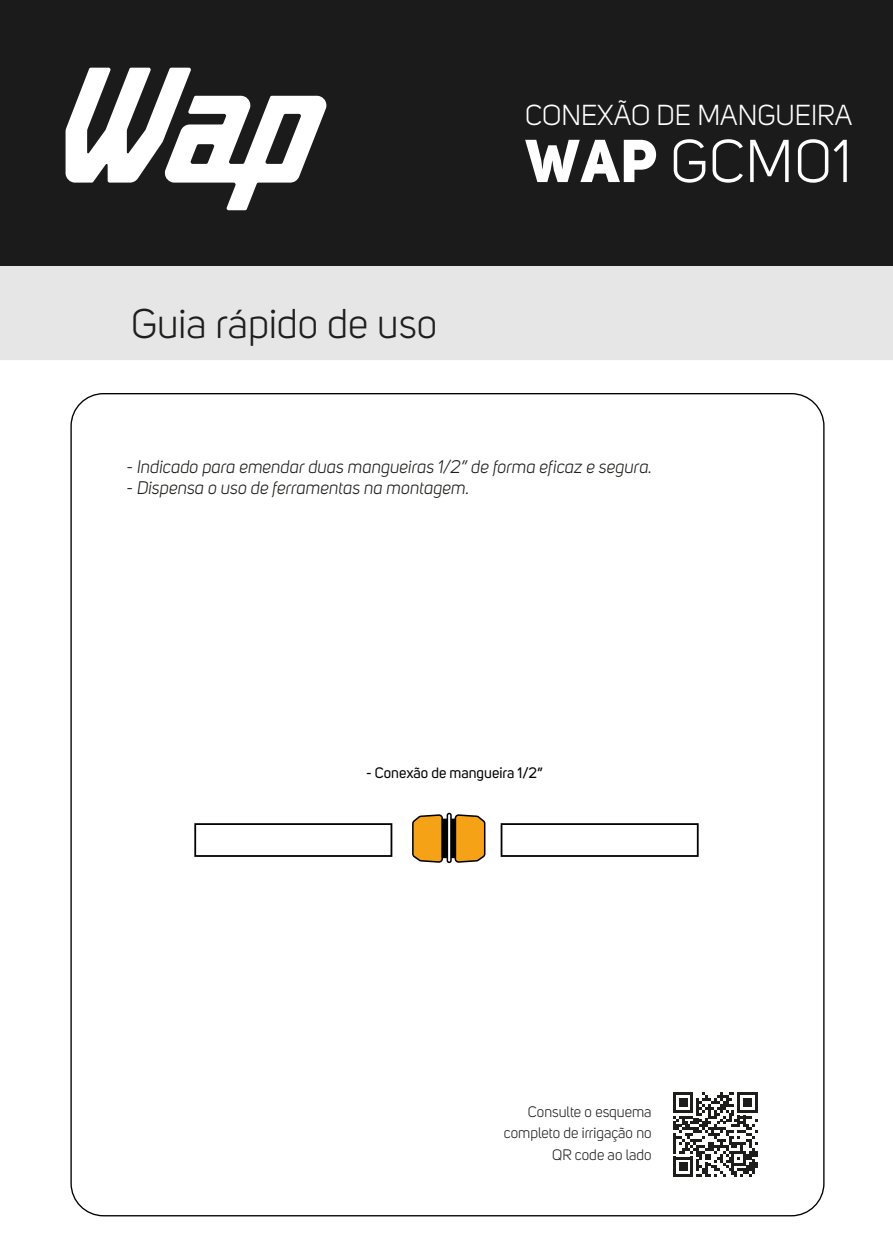
<style>
.page{position:relative;width:893px;height:1259px;background:#fff}
.page>*{position:absolute;margin:0;border:0;box-sizing:border-box;transform-origin:0 0}
.t1{font:59.7px "Uni Sans";letter-spacing:.015em;color:#fff}
.t2{font:41.1px "Uni Sans";color:#1e1e1c}
.t3{font:28.5px "Uni Sans";color:#fff}
.t4{font:italic 18px "Uni Sans";letter-spacing:-.005em;color:#1d1d1b}
.t5{font:15px/21.6px "Uni Sans";color:#1d1d1b;text-align:right}
.t6{font:15px "Uni Sans";color:#010101}
.s1{font-weight:800}
</style>
<div class="page">
<div style="left:0;top:0;width:893px;height:266px;background:#1b1b1b"></div>
<div style="left:0;top:266px;width:893px;height:94px;background:#e7e6e7"></div>
<svg style="left:66px;top:68px;width:260px;height:142px"></svg>
<svg style="left:501px;top:823px;width:198px;height:34px"></svg>
<svg style="left:194px;top:823px;width:198px;height:34px"></svg>
<svg style="left:412px;top:814px;width:73px;height:48px"></svg>
<svg style="left:447px;top:812px;width:5px;height:51px"></svg>
<svg style="left:673px;top:1092px;width:85px;height:85px"></svg>
<div style="left:442px;top:820px;width:5px;height:37px;background:#000101"></div>
<hr style="left:452px;top:819px;width:3px;height:38px;background:#000101">
<h2 class="t2" style="left:131px;top:300px;width:307px">Guia rápido de uso</h2>
<h3 class="t3" style="left:525px;top:99px;width:329px">CONEXÃO DE MANGUEIRA</h3>
<h1 class="t1" style="left:525px;top:127px;width:327px"><span class="s1">WAP</span> GCM01</h1>
<p class="t4" style="left:127px;top:456px;width:527px">- Indicado para emendar duas mangueiras 1/2” de forma eficaz e segura.</p>
<p class="t4" style="left:127px;top:478px;width:344px">- Dispensa o uso de ferramentas na montagem.</p>
<p class="t6" style="left:366px;top:764px;width:178px">- Conexão de mangueira 1/2”</p>
<p class="t5" style="left:504px;top:1100px;width:149px">Consulte o esquema completo de irrigação no<br>QR code ao lado</p>
</div>
